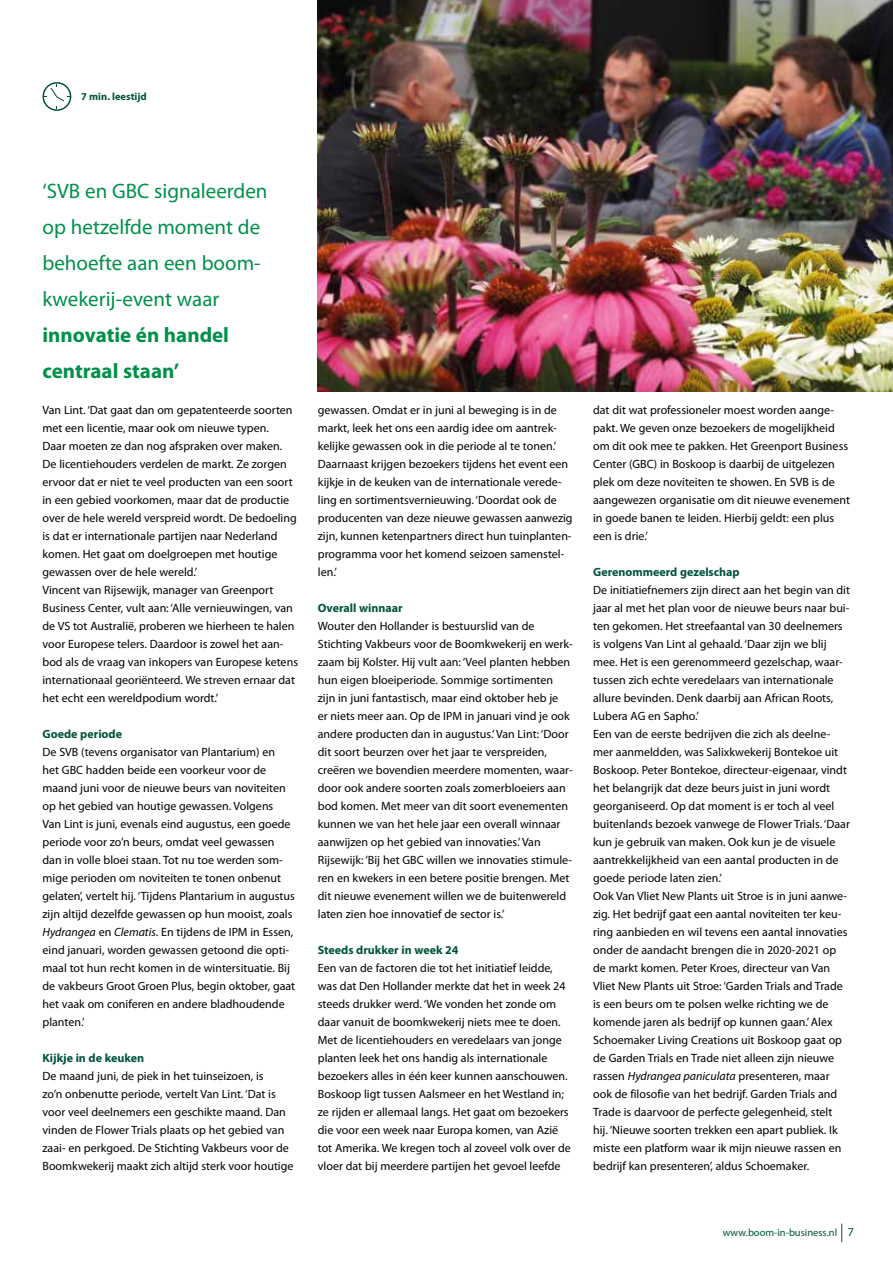
<style>
.page{position:relative;width:893px;height:1263px;background:#fff}
.page>*{position:absolute;margin:0;border:0;box-sizing:border-box;transform-origin:0 0}
.t1{font:21px/36px "Myriad Pro";color:#00904a}
.t2{font:700 21px/36px "Myriad Pro";color:#00904a}
.t3{font:12px/18px "Myriad Pro";color:#000}
.t4{font:700 12px "Myriad Pro";color:#00533d}
.t5{font:10.5px "Myriad Pro";color:#00533d}
.t6{font:700 10.5px "Myriad Pro";color:#00533d}
.s1{font-style:italic}
.s2{font-size:12px}
</style>
<div class="page">
<svg style="left:841px;top:1223px;width:1px;height:19px"></svg>
<img style="left:318px;top:0;width:575px;height:391px">
<svg style="left:43px;top:82px;width:28px;height:29px"></svg>
<p class="t6" style="left:81px;top:90px;width:67px">7 min. leestijd</p>
<h1 class="t1" style="left:43px;top:173px;width:227px">‘SVB en GBC signaleerden op hetzelfde moment de behoefte aan een boom&shy;kwekerij-event waar</h1>
<h1 class="t2" style="left:43px;top:316px;width:188px">innovatie én handel centraal staan’</h1>
<p class="t3" style="left:43px;top:401px;width:257px">Van Lint. ‘Dat gaat dan om gepatenteerde soorten met een licentie, maar ook om nieuwe typen.<br>Daar moeten ze dan nog afspraken over maken.<br>De licentiehouders verdelen de markt. Ze zorgen ervoor dat er niet te veel producten van een soort in een gebied voorkomen, maar dat de productie over de hele wereld verspreid wordt. De bedoeling is dat er internationale partijen naar Nederland komen. Het gaat om doelgroepen met houtige gewassen over de hele wereld.’<br>Vincent van Rijsewijk, manager van Greenport Business Center, vult aan: ‘Alle vernieuwingen, van de VS tot Australië, proberen we hierheen te halen voor Europese telers. Daardoor is zowel het aan&shy;bod als de vraag van inkopers van Europese ketens internationaal georiënteerd. We streven ernaar dat het echt een wereldpodium wordt.’</p>
<p class="t4" style="left:43px;top:726px;width:81px">Goede periode</p>
<p class="t3" style="left:43px;top:743px;width:254px">De SVB (tevens organisator van Plantarium) en<br>het GBC hadden beide een voorkeur voor de maand juni voor de nieuwe beurs van noviteiten op het gebied van houtige gewassen. Volgens<br>Van Lint is juni, evenals eind augustus, een goede periode voor zo’n beurs, omdat veel gewassen dan in volle bloei staan. Tot nu toe werden som&shy;mige perioden om noviteiten te tonen onbenut gelaten’, vertelt hij. ‘Tijdens Plantarium in augustus zijn altijd dezelfde gewassen op hun mooist, zoals <span class="s1">Hydrangea</span> en <span class="s1">Clematis</span>. En tijdens de IPM in Essen, eind januari, worden gewassen getoond die opti&shy;maal tot hun recht komen in de wintersituatie. Bij de vakbeurs Groot Groen Plus, begin oktober, gaat het vaak om coniferen en andere bladhoudende planten.’</p>
<p class="t4" style="left:43px;top:1050px;width:103px">Kijkje in de keuken</p>
<p class="t3" style="left:43px;top:1067px;width:252px">De maand juni, de piek in het tuinseizoen, is<br>zo’n onbenutte periode, vertelt Van Lint. ‘Dat is voor veel deelnemers een geschikte maand. Dan vinden de Flower Trials plaats op het gebied van zaai- en perkgoed. De Stichting Vakbeurs voor de Boomkwekerij maakt zich altijd sterk voor houtige</p>
<p class="t3" style="left:318px;top:401px;width:256px">gewassen. Omdat er in juni al beweging is in de markt, leek het ons een aardig idee om aantrek&shy;kelijke gewassen ook in die periode al te tonen.’ Daarnaast krijgen bezoekers tijdens het event een kijkje in de keuken van de internationale verede&shy;ling en sortimentsvernieuwing. ‘Doordat ook de producenten van deze nieuwe gewassen aanwezig zijn, kunnen ketenpartners direct hun tuinplanten&shy;programma voor het komend seizoen samenstel&shy;len.’</p>
<p class="t4" style="left:318px;top:600px;width:86px">Overall winnaar</p>
<p class="t3" style="left:318px;top:617px;width:256px">Wouter den Hollander is bestuurslid van de Stichting Vakbeurs voor de Boomkwekerij en werk&shy;zaam bij Kolster. Hij vult aan: ‘Veel planten hebben hun eigen bloeiperiode. Sommige sortimenten zijn in juni fantastisch, maar eind oktober heb je<br>er niets meer aan. Op de IPM in januari vind je ook andere producten dan in augustus.’ Van Lint: ‘Door dit soort beurzen over het jaar te verspreiden, creëren we bovendien meerdere momenten, waar&shy;door ook andere soorten zoals zomerbloeiers aan bod komen. Met meer van dit soort evenementen kunnen we van het hele jaar een overall winnaar aanwijzen op het gebied van innovaties.’ Van Rijsewijk: ‘Bij het GBC willen we innovaties stimule&shy;ren en kwekers in een betere positie brengen. Met dit nieuwe evenement willen we de buitenwereld laten zien hoe innovatief de sector is.’</p>
<p class="t4" style="left:318px;top:942px;width:142px">Steeds drukker in week 24</p>
<p class="t3" style="left:318px;top:959px;width:254px">Een van de factoren die tot het initiatief leidde, was dat Den Hollander merkte dat het in week 24 steeds drukker werd. ‘We vonden het zonde om daar vanuit de boomkwekerij niets mee te doen.<br>Met de licentiehouders en veredelaars van jonge planten leek het ons handig als internationale bezoekers alles in één keer kunnen aanschouwen.<br>Boskoop ligt tussen Aalsmeer en het Westland in; ze rijden er allemaal langs. Het gaat om bezoekers die voor een week naar Europa komen, van Azië tot Amerika. We kregen toch al zoveel volk over de vloer dat bij meerdere partijen het gevoel leefde</p>
<p class="t3" style="left:593px;top:401px;width:258px">dat dit wat professioneler moest worden aange&shy;pakt. We geven onze bezoekers de mogelijkheid om dit ook mee te pakken. Het Greenport Business Center (GBC) in Boskoop is daarbij de uitgelezen plek om deze noviteiten te showen. En SVB is de aangewezen organisatie om dit nieuwe evenement in goede banen te leiden. Hierbij geldt: een plus een is drie.’</p>
<p class="t4" style="left:593px;top:564px;width:148px">Gerenommeerd gezelschap</p>
<p class="t3" style="left:593px;top:581px;width:258px">De initiatiefnemers zijn direct aan het begin van dit jaar al met het plan voor de nieuwe beurs naar bui&shy;ten gekomen. Het streefaantal van 30 deelnemers is volgens Van Lint al gehaald. ‘Daar zijn we blij mee. Het is een gerenommeerd gezelschap, waar&shy;tussen zich echte veredelaars van internationale allure bevinden. Denk daarbij aan African Roots, Lubera AG en Sapho.’<br>Een van de eerste bedrijven die zich als deelne&shy;mer aanmeldden, was Salixkwekerij Bontekoe uit Boskoop. Peter Bontekoe, directeur-eigenaar, vindt het belangrijk dat deze beurs juist in juni wordt georganiseerd. Op dat moment is er toch al veel buitenlands bezoek vanwege de Flower Trials. ‘Daar kun je gebruik van maken. Ook kun je de visuele aantrekkelijkheid van een aantal producten in de goede periode laten zien.’<br>Ook Van Vliet New Plants uit Stroe is in juni aanwe&shy;zig. Het bedrijf gaat een aantal noviteiten ter keu&shy;ring aanbieden en wil tevens een aantal innovaties onder de aandacht brengen die in 2020-2021 op de markt komen. Peter Kroes, directeur van Van Vliet New Plants uit Stroe: ‘Garden Trials and Trade is een beurs om te polsen welke richting we de komende jaren als bedrijf op kunnen gaan.’ Alex Schoemaker Living Creations uit Boskoop gaat op de Garden Trials en Trade niet alleen zijn nieuwe rassen <span class="s1">Hydrangea paniculata</span> presenteren, maar ook de filosofie van het bedrijf. Garden Trials and Trade is daarvoor de perfecte gelegenheid, stelt hij. ‘Nieuwe soorten trekken een apart publiek. Ik miste een platform waar ik mijn nieuwe rassen en bedrijf kan presenteren’, aldus Schoemaker.</p>
<p class="t5" style="left:723px;top:1226px;width:133px">www.boom-in-business.nl <span class="s2">7</span></p>
</div>
